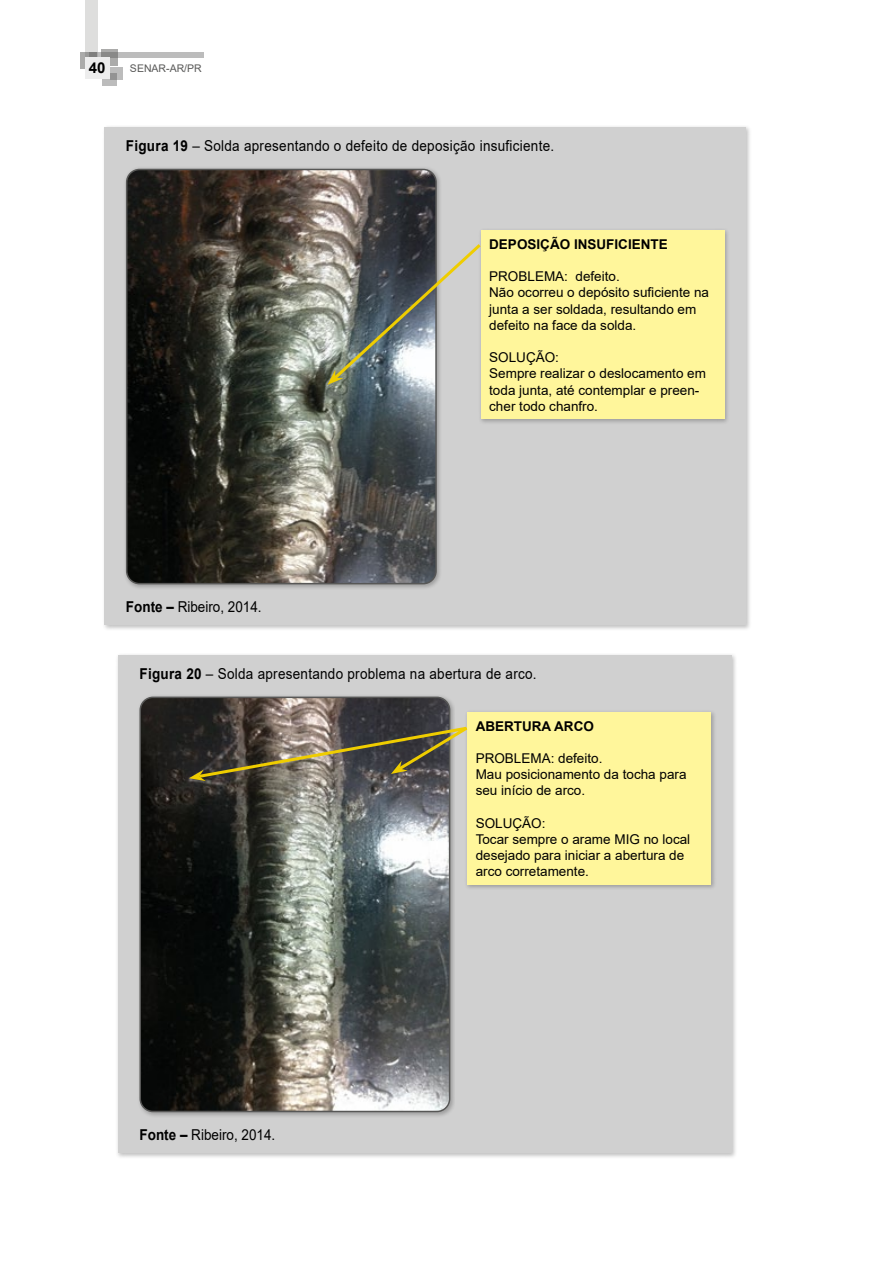
<style>
.page{position:relative;width:893px;height:1263px;background:#fff}
.page>*{position:absolute;margin:0;border:0;box-sizing:border-box;transform-origin:0 0}
.t1{font:15px "Arial";letter-spacing:.02em;color:#000;scale:.9 1}
.t2{font:15px "Arial";color:#000;scale:.9 1}
.t3{font:700 15px "Arial";color:#000}
.t4{font:13.5px/16.2px "Arial";color:#000}
.t5{font:700 13.5px "Arial";color:#000}
.t6{font:10.5px "Arial";color:#575756}
.s1{font-weight:700}
</style>
<div class="page">
<svg style="left:102px;top:73px;width:15px;height:12px"></svg>
<svg style="left:111px;top:67px;width:12px;height:12px"></svg>
<div style="left:80px;top:52px;width:17px;height:16px;background:#ababaa"></div>
<svg style="left:101px;top:50px;width:17px;height:16px"></svg>
<svg style="left:97px;top:52px;width:107px;height:6px"></svg>
<svg style="left:85px;top:0;width:12px;height:58px"></svg>
<div style="left:85px;top:58px;width:24px;height:21px;background:#ededed"></div>
<div style="left:102px;top:125px;width:649px;height:505px;background:#000;opacity:.25"></div>
<div style="left:105px;top:128px;width:641px;height:497px;background:#d0d0d0"></div>
<div style="left:123px;top:166px;width:319px;height:423px;background:#000;opacity:.25"></div>
<img style="left:127px;top:169px;width:309px;height:415px">
<div style="left:126px;top:169px;width:311px;height:415px;border:2px solid #575756;border-radius:13px"></div>
<div style="left:478px;top:228px;width:252px;height:197px;background:#000;opacity:.25"></div>
<div style="left:481px;top:230px;width:243px;height:189px;background:#fff69b"></div>
<svg style="left:327px;top:241px;width:154px;height:144px"></svg>
<div style="left:116px;top:653px;width:622px;height:505px;background:#000;opacity:.25"></div>
<div style="left:118px;top:655px;width:614px;height:498px;background:#d0d0d0"></div>
<div style="left:137px;top:694px;width:318px;height:423px;background:#000;opacity:.25"></div>
<img style="left:140px;top:697px;width:310px;height:414px">
<div style="left:139px;top:697px;width:311px;height:415px;border:2px solid #575756;border-radius:13px"></div>
<div style="left:464px;top:710px;width:252px;height:180px;background:#000;opacity:.25"></div>
<div style="left:467px;top:712px;width:244px;height:173px;background:#fff69b"></div>
<svg style="left:189px;top:722px;width:279px;height:59px;background:#665f50"></svg>
<p class="t3" style="left:89px;top:57px;width:18px">40</p>
<p class="t6" style="left:130px;top:61px;width:73px">SENAR-AR/PR</p>
<p class="t1" style="left:126px;top:136px;width:477px"><span class="s1">Figura 19</span> – Solda apresentando o defeito de deposição insuficiente.</p>
<p class="t2" style="left:126px;top:597px;width:152px"><span class="s1">Fonte –</span> Ribeiro, 2014.</p>
<p class="t5" style="left:489px;top:234px;width:180px">DEPOSIÇÃO INSUFICIENTE</p>
<p class="t4" style="left:489px;top:268px;width:221px">PROBLEMA: defeito.<br>Não ocorreu o depósito suficiente na junta a ser soldada, resultando em defeito na face da solda.</p>
<p class="t4" style="left:489px;top:349px;width:218px">SOLUÇÃO:<br>Sempre realizar o deslocamento em toda junta, até contemplar e preen&shy;cher todo chanfro.</p>
<p class="t1" style="left:139px;top:663px;width:443px"><span class="s1">Figura 20</span> – Solda apresentando problema na abertura de arco.</p>
<p class="t5" style="left:476px;top:716px;width:120px">ABERTURA ARCO</p>
<p class="t4" style="left:476px;top:750px;width:212px">PROBLEMA: defeito.<br>Mau posicionamento da tocha para seu início de arco.</p>
<p class="t4" style="left:476px;top:815px;width:216px">SOLUÇÃO:<br>Tocar sempre o arame MIG no local desejado para iniciar a abertura de arco corretamente.</p>
<p class="t2" style="left:139px;top:1125px;width:152px"><span class="s1">Fonte –</span> Ribeiro, 2014.</p>
</div>
